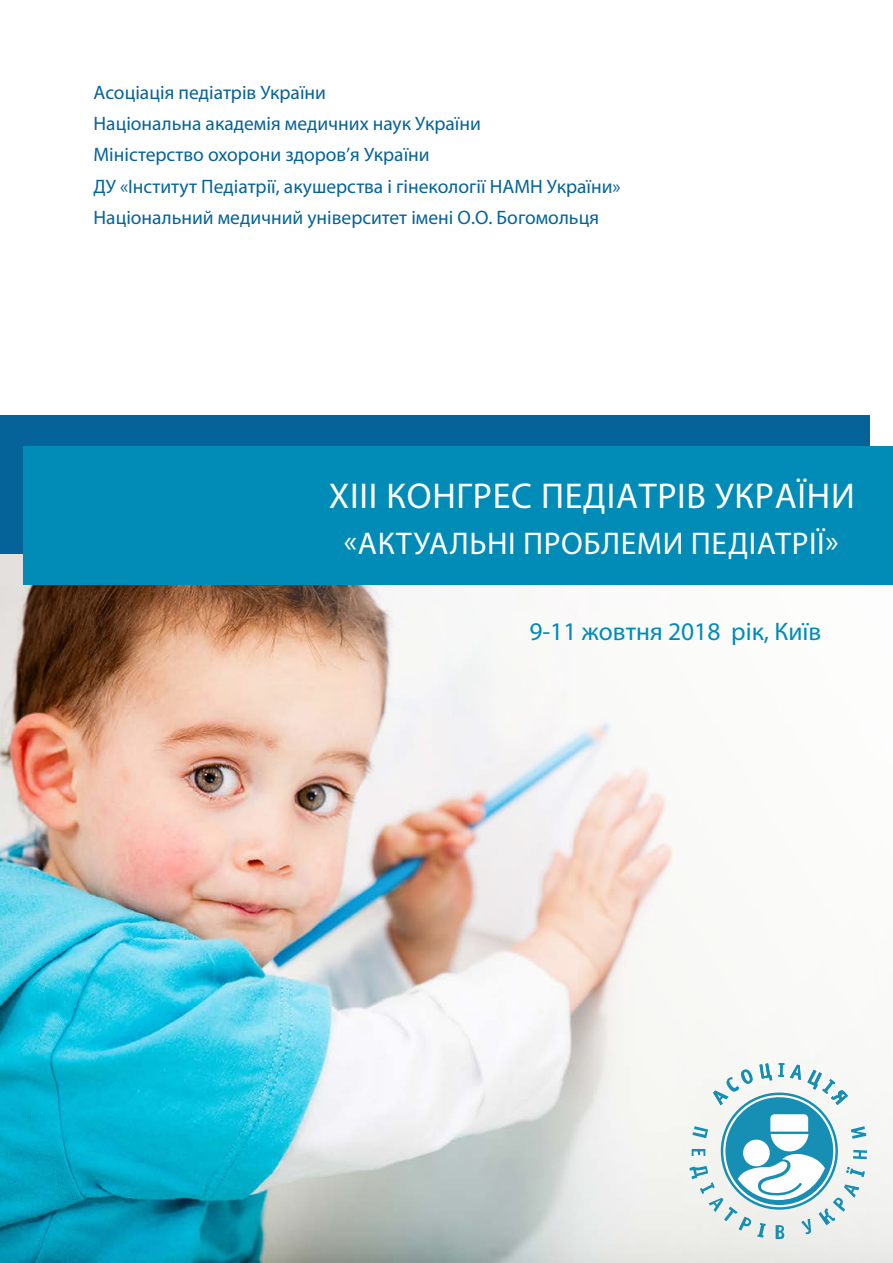
<style>
.page{position:relative;width:893px;height:1263px;background:#fff}
.page>*{position:absolute;margin:0;border:0;box-sizing:border-box;transform-origin:0 0}
.t1{font:36px "Myriad Pro";letter-spacing:.02em;color:#fff}
.t2{font:31.5px "Myriad Pro";letter-spacing:.02em;color:#fff}
.t3{font:25.5px "Myriad Pro";color:#008cb7}
.t4{font:19.5px/31.2px "Myriad Pro";color:#056399}
</style>
<div class="page">
<img style="left:0;top:584px;width:893px;height:679px">
<div style="left:0;top:549px;width:93px;height:35px;background:#e4e0dd"></div>
<div style="left:0;top:415px;width:870px;height:139px;background:#056399"></div>
<div style="left:23px;top:446px;width:870px;height:139px;background:#008cb7"></div>
<div style="left:725px;top:1097px;width:108px;height:108px;background:#178fb5;border-radius:50%"></div>
<svg style="left:713px;top:1069px;width:40px;height:36px"></svg>
<svg style="left:759px;top:1063px;width:13px;height:17px"></svg>
<svg style="left:778px;top:1063px;width:6px;height:14px"></svg>
<svg style="left:790px;top:1065px;width:11px;height:15px"></svg>
<svg style="left:807px;top:1070px;width:41px;height:35px"></svg>
<svg style="left:689px;top:1114px;width:178px;height:125px"></svg>
<p class="t4" style="left:94px;top:76px;width:529px">Асоціація педіатрів України<br>Національна академія медичних наук України<br>Міністерство охорони здоров’я України<br>ДУ «Інститут Педіатрії, акушерства і гінекології НАМН України» Національний медичний університет імені О.О. Богомольця</p>
<h1 class="t1" style="left:329px;top:473px;width:527px">ХIII КОНГРЕС ПЕДІАТРІВ УКРАЇНИ</h1>
<h2 class="t2" style="left:344px;top:524px;width:496px">«АКТУАЛЬНІ ПРОБЛЕМИ ПЕДІАТРІЇ»</h2>
<h3 class="t3" style="left:529px;top:616px;width:293px">9-11 жовтня 2018 рік, Київ</h3>
</div>
